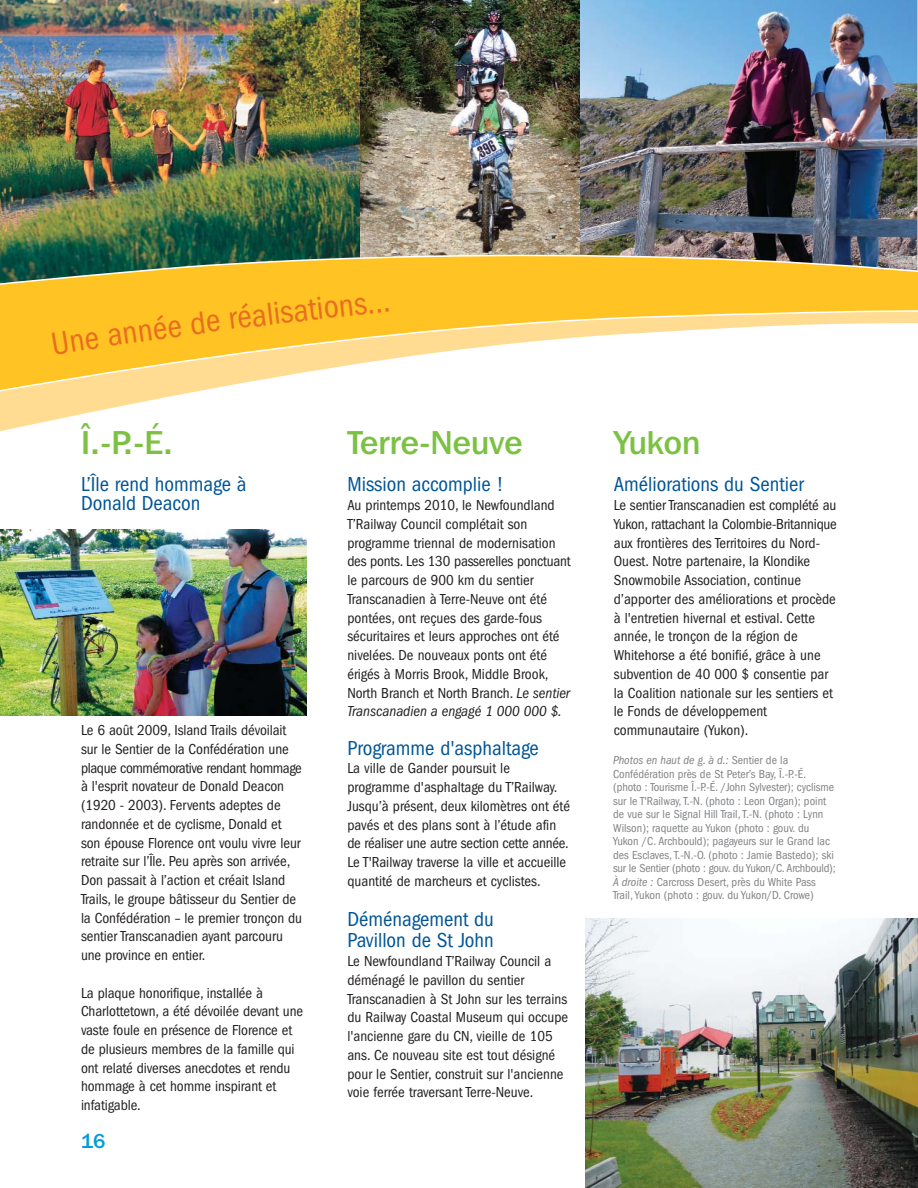
<style>
.page{position:relative;width:918px;height:1188px;background:#fff}
.page>*{position:absolute;margin:0;border:0;box-sizing:border-box;transform-origin:0 0}
.t1{font:condensed 33px "Franklin Gothic";color:#e96d1f}
.t2{font:500 33px "Franklin Gothic IT Cby BT";color:#7bc142}
.t3{font:condensed 21px/18.8px "Franklin Gothic";color:#005596}
.t4{font:500 21px "Franklin Gothic";color:#009ddc}
.t5{font:condensed 15px/18.8px "Franklin Gothic";color:#231f20}
.t6{font:condensed 12px/13.5px "Franklin Gothic";color:#808285}
.s1{font-style:italic}
</style>
<div class="page">
<img style="left:580px;top:0;width:338px;height:255px">
<img style="left:0;top:0;width:360px;height:255px">
<img style="left:360px;top:0;width:220px;height:255px">
<svg style="left:0;top:395px;width:177px;height:37px"></svg>
<svg style="left:0;top:255px;width:918px;height:140px"></svg>
<img style="left:0;top:530px;width:306px;height:186px">
<img style="left:586px;top:918px;width:332px;height:270px">
<h1 class="t1" style="left:121px;top:322px;width:85px;rotate:-8deg">nnée d</h1>
<h1 class="t1" style="left:204px;top:310px;width:105px;rotate:-7deg">e réalisa</h1>
<h1 class="t1" style="left:307px;top:298px;width:84px;rotate:-6deg">tions...</h1>
<h1 class="t1" style="left:50px;top:333px;width:73px;rotate:-9deg">Une a</h1>
<h1 class="t2" style="left:81px;top:430px;width:94px">Î.-P.-É.</h1>
<h2 class="t3" style="left:81px;top:477px;width:167px">L’Île rend hommage à<br>Donald Deacon</h2>
<p class="t5" style="left:81px;top:722px;width:223px">Le 6 août 2009, Island Trails dévoilait sur le Sentier de la Confédération une plaque commémorative rendant hommage à l'esprit novateur de Donald Deacon (1920 - 2003). Fervents adeptes de randonnée et de cyclisme, Donald et son épouse Florence ont voulu vivre leur retraite sur l’Île. Peu après son arrivée, Don passait à l’action et créait Island Trails, le groupe bâtisseur du Sentier de la Confédération – le premier tronçon du sentier Transcanadien ayant parcouru une province en entier.</p>
<p class="t5" style="left:81px;top:984px;width:224px">La plaque honorifique, installée à Charlottetown, a été dévoilée devant une vaste foule en présence de Florence et de plusieurs membres de la famille qui ont relaté diverses anecdotes et rendu hommage à cet homme inspirant et infatigable.</p>
<h2 class="t4" style="left:81px;top:1134px;width:26px">16</h2>
<h1 class="t2" style="left:347px;top:430px;width:177px">Terre-Neuve</h1>
<h2 class="t3" style="left:347px;top:477px;width:158px">Mission accomplie !</h2>
<p class="t5" style="left:347px;top:497px;width:225px">Au printemps 2010, le Newfoundland T’Railway Council complétait son programme triennal de modernisation des ponts. Les 130 passerelles ponctuant le parcours de 900 km du sentier Transcanadien à Terre-Neuve ont été pontées, ont reçues des garde-fous sécuritaires et leurs approches ont été nivelées. De nouveaux ponts ont été érigés à Morris Brook, Middle Brook, North Branch et North Branch. <span class="s1">Le sentier Transcanadien a engagé 1 000 000 $.</span></p>
<h2 class="t3" style="left:347px;top:740px;width:193px">Programme d'asphaltage</h2>
<p class="t5" style="left:347px;top:760px;width:224px">La ville de Gander poursuit le programme d'asphaltage du T’Railway.<br>Jusqu’à présent, deux kilomètres ont été pavés et des plans sont à l’étude afin de réaliser une autre section cette année.<br>Le T'Railway traverse la ville et accueille quantité de marcheurs et cyclistes.</p>
<h2 class="t3" style="left:347px;top:911px;width:148px;line-height:21px">Déménagement du<br>Pavillon de St John</h2>
<p class="t5" style="left:347px;top:953px;width:222px">Le Newfoundland T’Railway Council a déménagé le pavillon du sentier Transcanadien à St John sur les terrains du Railway Coastal Museum qui occupe l'ancienne gare du CN, vieille de 105 ans. Ce nouveau site est tout désigné pour le Sentier, construit sur l'ancienne voie ferrée traversant Terre-Neuve.</p>
<h1 class="t2" style="left:614px;top:430px;width:88px">Yukon</h1>
<h2 class="t3" style="left:614px;top:477px;width:191px">Améliorations du Sentier</h2>
<p class="t5" style="left:614px;top:497px;width:225px">Le sentier Transcanadien est complété au Yukon, rattachant la Colombie-Britannique aux frontières des Territoires du Nord-Ouest. Notre partenaire, la Klondike Snowmobile Association, continue d’apporter des améliorations et procède à l'entretien hivernal et estival. Cette année, le tronçon de la région de Whitehorse a été bonifié, grâce à une subvention de 40 000 $ consentie par la Coalition nationale sur les sentiers et le Fonds de développement communautaire (Yukon).</p>
<p class="t6" style="left:613px;top:754px;width:224px"><span class="s1">Photos en haut de g. à d.:</span> Sentier de la Confédération près de St Peter’s Bay, Î.-P.-É. (photo : Tourisme Î.-P.-É. /John Sylvester); cyclisme sur le T'Railway, T.-N. (photo : Leon Organ); point de vue sur le Signal Hill Trail, T.-N. (photo : Lynn Wilson); raquette au Yukon (photo : gouv. du Yukon /C. Archbould); pagayeurs sur le Grand lac des Esclaves, T.-N.-O. (photo : Jamie Bastedo); ski sur le Sentier (photo : gouv. du Yukon/C. Archbould); <span class="s1">À droite :</span> Carcross Desert, près du White Pass Trail, Yukon (photo : gouv. du Yukon/D. Crowe)</p>
</div>
